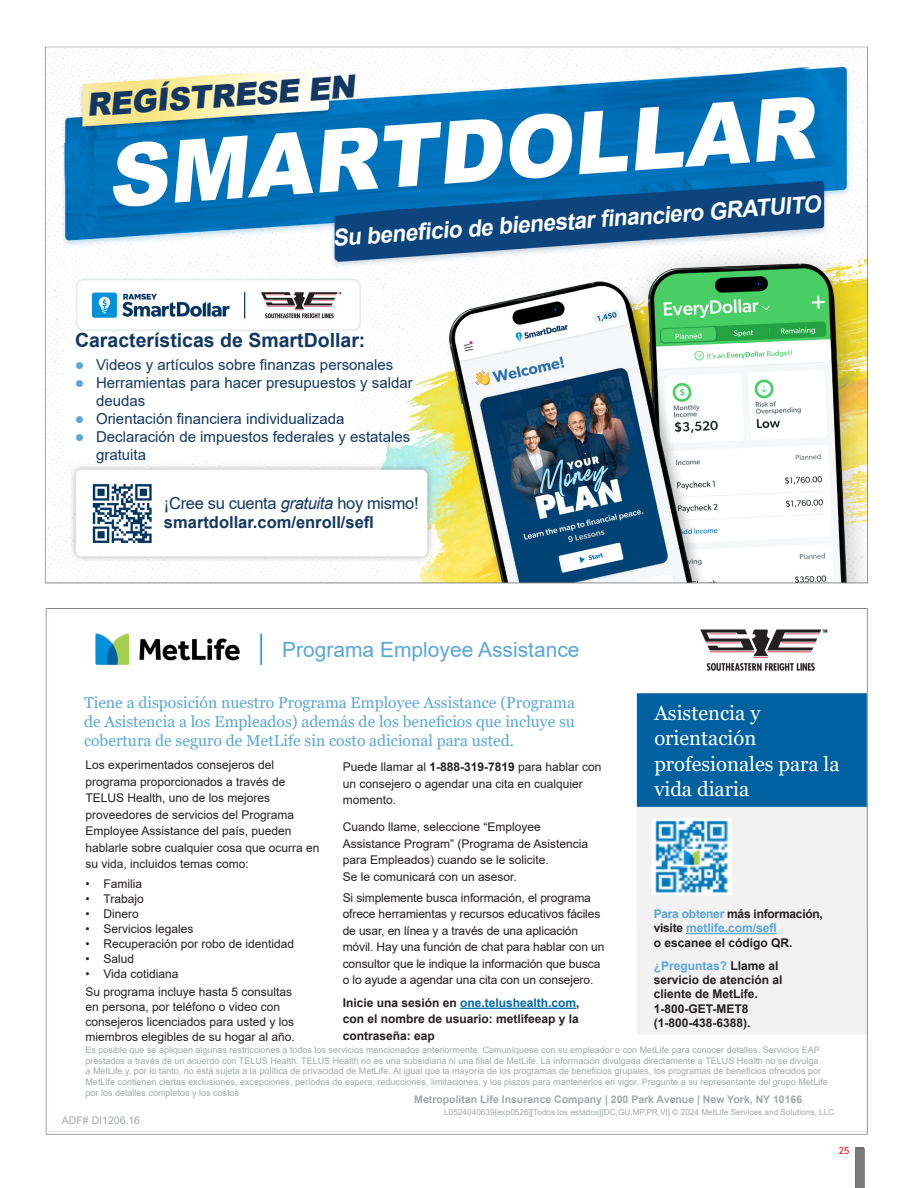
<style>
.page{position:relative;width:918px;height:1188px;background:#fff}
.page>*{position:absolute;margin:0;border:0;box-sizing:border-box;transform-origin:0 0}
.t1{font:italic 900 86.55px "Arial";color:#fff}
.t2{font:italic 900 31.65px "Arial";color:#123862}
.t3{font:italic 700 23.25px "Arial";color:#fff}
.t4{font:21px "Arial";color:#5aa6d9}
.t5{font:20.25px/25.5px "Georgia";color:#fff}
.t6{font:700 19.5px "Arial";color:#123862}
.t7{font:16.5px "Arial";letter-spacing:-.02em;color:#123862}
.t8{font:700 16.5px "Arial";color:#123862}
.t9{font:15.75px/18.9px "Georgia";color:#5aa6d9;text-align:justify}
.t10{font:15px/18px "Arial";color:#123862}
.t11{font:12px/16.5px "Arial";color:#231f20}
.t12{font:700 12px/14.2px "Arial";color:#231f20}
.t13{font:700 12px/14.2px "Arial";letter-spacing:-.02em;color:#231f20}
.t14{font:700 10.5px "Arial";color:#a3a7a8}
.t15{font:10.5px "Arial";color:#a3a7a8}
.t16{font:600 10.5px "Proxima Nova A Cond";color:#ee3a41}
.t17{font:9px/10.8px "Arial";color:#a3a7a8}
.t18{font:8.25px "Arial";color:#a3a7a8}
.s1{color:#5aa6d9}
.s2{font-style:italic}
.s3{font-weight:700}
.s4{color:#0067aa}
</style>
<div class="page">
<img style="left:45px;top:46px;width:823px;height:1142px">
<hr style="left:686px;top:933px;width:91px;height:1px;background:#5aa6d9">
<hr style="left:460px;top:1008px;width:116px;height:1px;background:#0067aa">
<p class="t2" style="left:85px;top:82px;width:271px;rotate:-4deg">REGÍSTRESE EN</p>
<p class="t1" style="left:102px;top:114px;width:710px;rotate:-4deg">SMARTDOLLAR</p>
<p class="t3" style="left:332px;top:221px;width:491px;rotate:-4deg">Su benefi cio de bienestar fi nanciero GRATUITO</p>
<p class="t6" style="left:75px;top:327px;width:292px">Características de SmartDollar:</p>
<p class="t10" style="left:75px;top:355px;width:320px"><span class="s1">●</span> Videos y artículos sobre finanzas personales</p>
<p class="t10" style="left:96px;top:373px;width:318px;text-indent:-21px"><span class="s1">●</span> Herramientas para hacer presupuestos y saldar deudas</p>
<p class="t10" style="left:75px;top:409px;width:271px"><span class="s1">●</span> Orientación financiera individualizada</p>
<p class="t10" style="left:96px;top:427px;width:316px;text-indent:-21px"><span class="s1">●</span> Declaración de impuestos federales y estatales gratuita</p>
<p class="t7" style="left:164px;top:491px;width:256px">¡Cree su cuenta <span class="s2">gratuita</span> hoy mismo!</p>
<p class="t8" style="left:164px;top:511px;width:211px">smartdollar.com/enroll/sefl</p>
<p class="t4" style="left:282px;top:635px;width:299px">Programa Employee Assistance</p>
<p class="t9" style="left:84px;top:693px;width:493px">Tiene a disposición nuestro Programa Employee Assistance (Programa de Asistencia a los Empleados) además de los beneficios que incluye su cobertura de seguro de MetLife sin costo adicional para usted.</p>
<p class="t11" style="left:86px;top:757px;width:236px">Los experimentados consejeros del programa proporcionados a través de TELUS Health, uno de los mejores proveedores de servicios del Programa Employee Assistance del país, pueden hablarle sobre cualquier cosa que ocurra en su vida, incluidos temas como:</p>
<p class="t11" style="left:86px;top:875px;width:58px">• Familia</p>
<p class="t11" style="left:86px;top:890px;width:60px">• Trabajo</p>
<p class="t11" style="left:86px;top:905px;width:55px">• Dinero</p>
<p class="t11" style="left:86px;top:920px;width:110px">• Servicios legales</p>
<p class="t11" style="left:86px;top:935px;width:210px">• Recuperación por robo de identidad</p>
<p class="t11" style="left:86px;top:950px;width:50px">• Salud</p>
<p class="t11" style="left:86px;top:965px;width:95px">• Vida cotidiana</p>
<p class="t11" style="left:86px;top:984px;width:211px;line-height:15px">Su programa incluye hasta 5 consultas en persona, por teléfono o video con consejeros licenciados para usted y los miembros elegibles de su hogar al año.</p>
<p class="t5" style="left:654px;top:700px;width:187px">Asistencia y orientación profesionales para la vida diaria</p>
<p class="t11" style="left:343px;top:759px;width:260px">Puede llamar al <span class="s3">1-888-319-7819</span> para hablar con un consejero o agendar una cita en cualquier momento.</p>
<p class="t11" style="left:343px;top:819px;width:247px">Cuando llame, seleccione “Employee Assistance Program” (Programa de Asistencia para Empleados) cuando se le solicite.<br>Se le comunicará con un asesor.</p>
<p class="t11" style="left:343px;top:889px;width:263px">Si simplemente busca información, el programa ofrece herramientas y recursos educativos fáciles de usar, en línea y a través de una aplicación móvil. Hay una función de chat para hablar con un consultor que le indique la información que busca o lo ayude a agendar una cita con un consejero.</p>
<p class="t12" style="left:343px;top:995px;width:238px;line-height:16.5px;text-align:justify">Inicie una sesión en <span class="s4">one.telushealth.com</span>, con el nombre de usuario: metlifeeap y la contraseña: eap</p>
<p class="t17" style="left:86px;top:1044px;width:744px">Es posible que se apliquen algunas restricciones a todos los servicios mencionados anteriormente. Comuníquese con su empleador o con MetLife para conocer detalles. Servicios EAP prestados a través de un acuerdo con TELUS Health. TELUS Health no es una subsidiaria ni una filial de MetLife. La información divulgada directamente a TELUS Health no se divulga<br>a MetLife y, por lo tanto, no está sujeta a la política de privacidad de MetLife. Al igual que la mayoría de los programas de beneficios grupales, los programas de beneficios ofrecidos por MetLife contienen ciertas exclusiones, excepciones, períodos de espera, reducciones, limitaciones, y los plazos para mantenerlos en vigor. Pregunte a su representante del grupo MetLife por los detalles completos y los costos</p>
<p class="t14" style="left:414px;top:1092px;width:389px">Metropolitan Life Insurance Company | 200 Park Avenue | New York, NY 10166</p>
<p class="t18" style="left:444px;top:1107px;width:394px">L0524040639[exp0526][Todos los estados][DC,GU,MP,PR,VI] © 2024 MetLife Services and Solutions, LLC.</p>
<p class="t15" style="left:62px;top:1113px;width:80px">ADF# DI1206.16</p>
<p class="t13" style="left:654px;top:907px;width:171px"><span class="s1">Para obtener</span> más información, visite <span class="s1">metlife.com/sefl<br></span>o escanee el código QR.</p>
<p class="t12" style="left:654px;top:959px;width:130px"><span class="s1">¿Preguntas?</span> Llame al servicio de atención al cliente de MetLife.<br>1-800-GET-MET8 (1-800-438-6388).</p>
<p class="t16" style="left:839px;top:1145px;width:12px">25</p>
</div>
